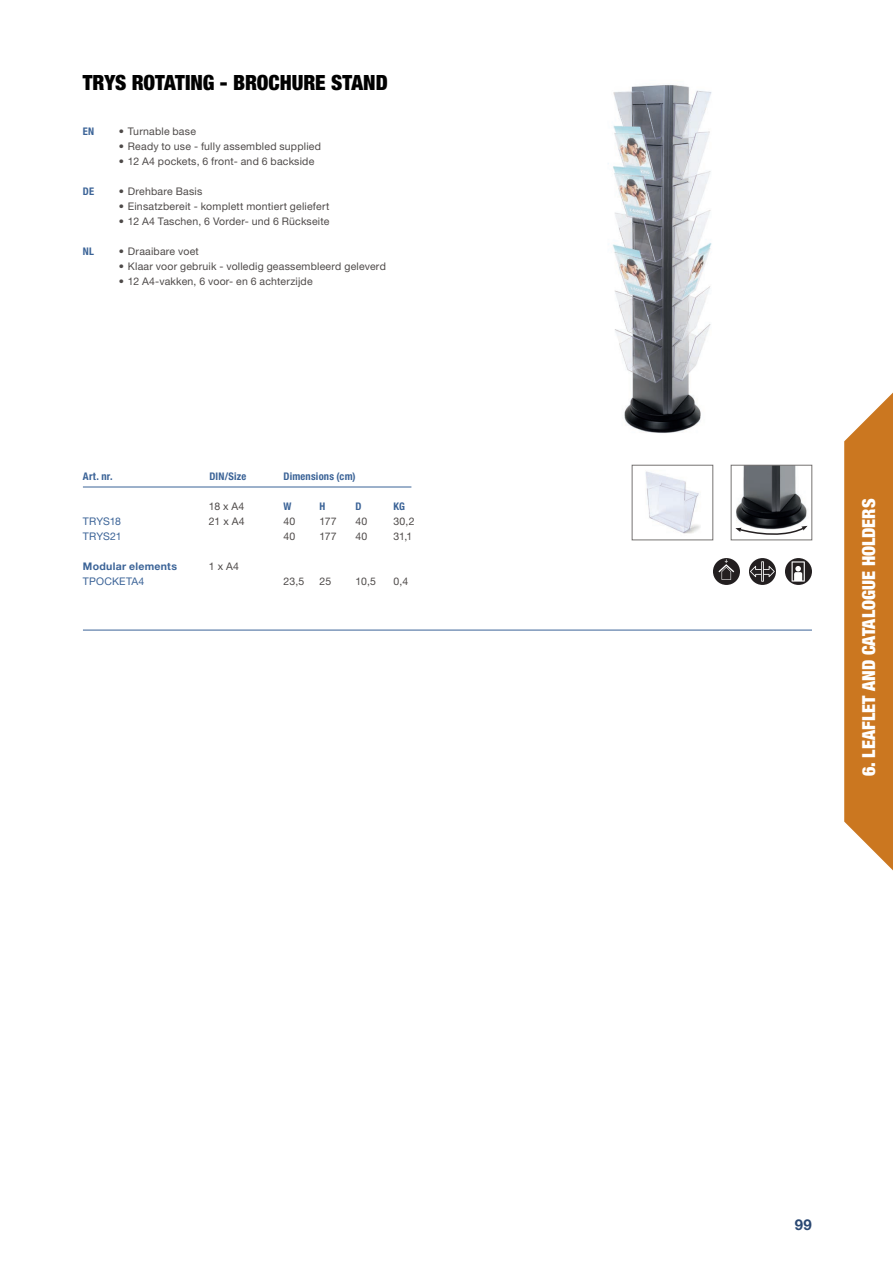
<style>
.page{position:relative;width:893px;height:1263px;background:#fff}
.page>*{position:absolute;margin:0;border:0;box-sizing:border-box;transform-origin:0 0}
.t1{font:900 condensed 21px "Helvetica Neue LT Pro";letter-spacing:-.005em;color:#010101}
.t2{font:900 condensed 18px "Helvetica Neue LT Pro";color:#fff}
.t3{font:700 15px "Helvetica Neue LT Pro";color:#2a4872}
.t4{font:10.5px/15px "Helvetica Neue LT Pro";letter-spacing:.02em;color:#4e4a49}
.t5{font:700 condensed 10.5px "Helvetica Neue LT Pro";letter-spacing:.02em;color:#3b6397}
.t6{font:700 10.5px "Helvetica Neue LT Pro";letter-spacing:.03em;color:#3b6397}
.t7{font:10.5px/15px "Helvetica Neue LT Pro";letter-spacing:-.005em;color:#3b6397}
.t8{font:10.5px "Helvetica Neue LT Pro";letter-spacing:.015em;color:#3b6397}
</style>
<div class="page">
<svg style="left:844px;top:393px;width:49px;height:477px;background:#d08537"></svg>
<hr style="left:83px;top:630px;width:729px;height:1px;background:#3b6397">
<hr style="left:83px;top:487px;width:328px;height:1px;background:#3b6397">
<img style="left:645px;top:471px;width:56px;height:63px">
<div style="left:632px;top:465px;width:81px;height:75px;border:1px solid #767372"></div>
<img style="left:736px;top:467px;width:72px;height:60px">
<div style="left:731px;top:465px;width:81px;height:75px;border:1px solid #767372"></div>
<img style="left:608px;top:84px;width:104px;height:349px">
<div style="left:713px;top:558px;width:27px;height:27px;background:#231f20;border-radius:50%"></div>
<svg style="left:718px;top:559px;width:16px;height:21px"></svg>
<svg style="left:749px;top:558px;width:27px;height:27px"></svg>
<hr style="left:761px;top:561px;width:3px;height:21px;background:#fff">
<svg style="left:750px;top:562px;width:25px;height:19px"></svg>
<div style="left:785px;top:558px;width:27px;height:27px;background:#231f20;border-radius:50%"></div>
<svg style="left:791px;top:561px;width:14px;height:21px"></svg>
<svg style="left:735px;top:526px;width:72px;height:15px"></svg>
<h1 class="t1" style="left:83px;top:70px;width:306px">TRYS ROTATING - BROCHURE STAND</h1>
<p class="t5" style="left:83px;top:125px;width:13px">EN</p>
<p class="t4" style="left:119px;top:124px;width:79px">• Turnable base</p>
<p class="t4" style="left:119px;top:139px;width:204px">• Ready to use - fully assembled supplied</p>
<p class="t4" style="left:119px;top:154px;width:197px">• 12 A4 pockets, 6 front- and 6 backside</p>
<p class="t4" style="left:119px;top:184px;width:85px">• Drehbare Basis</p>
<p class="t4" style="left:119px;top:199px;width:212px">• Einsatzbereit - komplett montiert geliefert</p>
<p class="t4" style="left:119px;top:214px;width:212px">• 12 A4 Taschen, 6 Vorder- und 6 Rückseite</p>
<p class="t4" style="left:119px;top:244px;width:81px">• Draaibare voet</p>
<p class="t4" style="left:119px;top:259px;width:268px">• Klaar voor gebruik - volledig geassembleerd geleverd</p>
<p class="t4" style="left:119px;top:274px;width:195px">• 12 A4-vakken, 6 voor- en 6 achterzijde</p>
<p class="t5" style="left:83px;top:185px;width:13px">DE</p>
<p class="t5" style="left:83px;top:245px;width:13px">NL</p>
<p class="t5" style="left:83px;top:470px;width:31px">Art. nr.</p>
<p class="t7" style="left:83px;top:514px;width:40px">TRYS18<br>TRYS21</p>
<p class="t6" style="left:83px;top:560px;width:96px">Modular elements</p>
<p class="t8" style="left:83px;top:575px;width:63px">TPOCKETA4</p>
<p class="t5" style="left:209px;top:470px;width:38px">DIN/Size</p>
<p class="t4" style="left:209px;top:499px;width:37px">18 x A4<br>21 x A4</p>
<p class="t4" style="left:209px;top:559px;width:31px">1 x A4</p>
<p class="t5" style="left:284px;top:470px;width:74px">Dimensions (cm)</p>
<p class="t5" style="left:320px;top:500px;width:7px">H</p>
<p class="t5" style="left:356px;top:500px;width:8px">D</p>
<p class="t5" style="left:284px;top:500px;width:9px">W</p>
<p class="t4" style="left:284px;top:514px;width:13px">40<br>40</p>
<p class="t4" style="left:284px;top:574px;width:22px">23,5</p>
<p class="t4" style="left:320px;top:514px;width:19px">177<br>177</p>
<p class="t4" style="left:320px;top:574px;width:13px">25</p>
<p class="t4" style="left:356px;top:514px;width:13px">40<br>40</p>
<p class="t4" style="left:356px;top:574px;width:22px">10,5</p>
<p class="t5" style="left:393px;top:500px;width:13px">KG</p>
<p class="t4" style="left:393px;top:514px;width:23px">30,2<br>31,1</p>
<p class="t4" style="left:393px;top:574px;width:16px">0,4</p>
<h2 class="t2" style="left:858px;top:776px;width:279px;rotate:-90deg">6. LEAFLET AND CATALOGUE HOLDERS</h2>
<h3 class="t3" style="left:795px;top:1215px;width:19px">99</h3>
</div>
